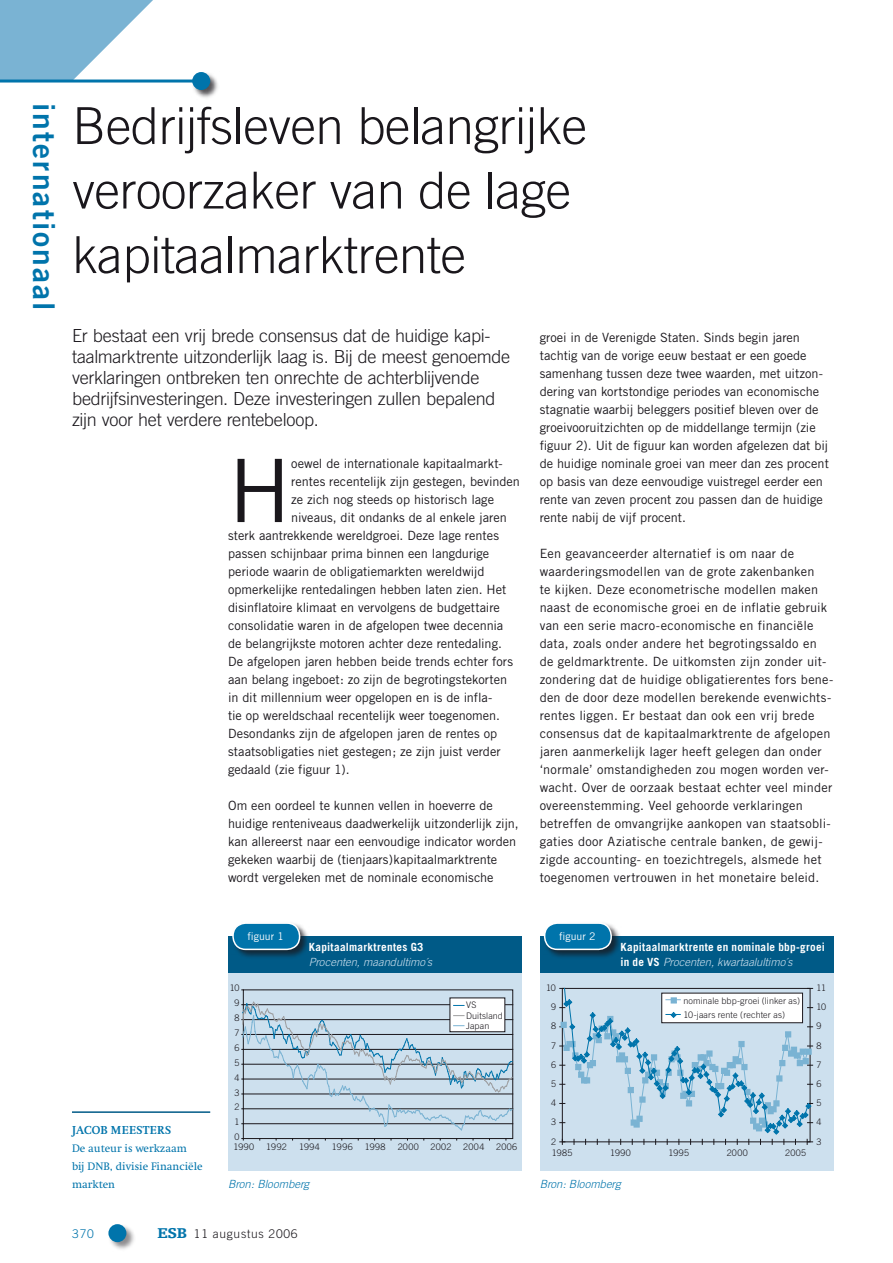
<style>
.page{position:relative;width:893px;height:1263px;background:#fff}
.page>*{position:absolute;margin:0;border:0;box-sizing:border-box;transform-origin:0 0}
.t1{font:87.6px "Trade Gothic";color:#1a171c}
.t2{font:300 51px/64.5px "Trade Gothic";letter-spacing:-.01em;color:#1a171c}
.t3{font:30px "Trade Gothic Bold Two";letter-spacing:.07em;color:#0074ab}
.t4{font:300 18px/21px "Trade Gothic";letter-spacing:-.015em;color:#1a171c}
.t5{font:12.75px/18px "Trade Gothic";color:#1a171c}
.t6{font:12.75px/18px "Trade Gothic";letter-spacing:.02em;color:#1a171c}
.t7{font:300 12px "Trade Gothic";letter-spacing:.06em;color:#1a171c}
.t8{font:700 12px "Swift";letter-spacing:.03em;color:#0074ab}
.t9{font:300 12px "Trade Gothic";color:#0074ab}
.t10{font:700 11.25px/15px "Trade Gothic";letter-spacing:.025em;color:#fff}
.t11{font:11.25px/18px "Swift";color:#0074ab}
.t12{font:italic 300 11.25px "Trade Gothic";color:#0074ab}
.t13{font:italic 300 11.25px "Trade Gothic";letter-spacing:-.005em;color:#cde0ee}
.t14{font:10.5px "Trade Gothic";color:#fff}
.t15{font:300 9px/10.1px "Trade Gothic";letter-spacing:.015em;color:#1a171c}
.s1{font-family:"Egyptienne F";font-weight:900;font-size:15px;color:#0074ab}
.s2{font-weight:300;font-style:italic;color:#cde0ee}
</style>
<div class="page">
<div style="left:107px;top:1223px;width:29px;height:29px;background:#1a171c;opacity:.5"></div>
<div style="left:108px;top:1224px;width:18px;height:18px;background:#0074ab;border-radius:50%"></div>
<svg style="left:0;top:0;width:166px;height:80px"></svg>
<div style="left:191px;top:71px;width:29px;height:29px;background:#1a171c;opacity:.75"></div>
<div style="left:192px;top:72px;width:18px;height:18px;background:#0074ab;border-radius:50%"></div>
<hr style="left:0;top:80px;width:193px;height:3px;background:#0074ab">
<hr style="left:72px;top:1111px;width:138px;height:2px;background:#005a87">
<div style="left:228px;top:936px;width:294px;height:234px;background:#cde0ee"></div>
<div style="left:243px;top:989px;width:270px;height:150px;border:1px solid #1a171c"></div>
<div style="left:450px;top:998px;width:55px;height:34px;background:#fff"></div>
<svg style="left:242px;top:1001px;width:271px;height:130px"></svg>
<div style="left:228px;top:936px;width:294px;height:36px;background:#005a87"></div>
<div style="left:231px;top:921px;width:79px;height:39px;background:#1a171c;opacity:.75"></div>
<div style="left:233px;top:923px;width:67px;height:26px;background:#0074ab;border-radius:13px"></div>
<div style="left:232px;top:922px;width:68px;height:28px;border:2px solid #fff;border-radius:13px"></div>
<div style="left:540px;top:936px;width:293px;height:234px;background:#cde0ee"></div>
<svg style="left:560px;top:988px;width:253px;height:156px"></svg>
<div style="left:540px;top:936px;width:293px;height:36px;background:#005a87"></div>
<div style="left:543px;top:921px;width:78px;height:39px;background:#1a171c;opacity:.75"></div>
<div style="left:545px;top:923px;width:66px;height:26px;background:#0074ab;border-radius:13px"></div>
<div style="left:544px;top:922px;width:68px;height:28px;border:2px solid #fff;border-radius:13px"></div>
<h3 class="t3" style="left:62px;top:103px;width:209px;rotate:90deg">internationaal</h3>
<h2 class="t2" style="left:72px;top:93px;width:516px">Bedrijfsleven belangrijke veroorzaker van de lage kapitaalmarktrente</h2>
<p class="t4" style="left:72px;top:325px;width:440px">Er bestaat een vrij brede consensus dat de huidige kapi&shy;taalmarktrente uitzonderlijk laag is. Bij de meest genoemde verklaringen ontbreken ten onrechte de achterblijvende bedrijfsinvesteringen. Deze investeringen zullen bepalend zijn voor het verdere rentebeloop.</p>
<h1 class="t1" style="left:228px;top:438px;width:65px">H</h1>
<p class="t5" style="left:291px;top:454px;width:213px">oewel de internationale kapitaalmarkt-</p>
<p class="t5" style="left:291px;top:472px;width:230px">rentes recentelijk zijn gestegen, bevinden</p>
<p class="t5" style="left:291px;top:490px;width:204px">ze zich nog steeds op historisch lage</p>
<p class="t5" style="left:291px;top:508px;width:217px">niveaus, dit ondanks de al enkele jaren</p>
<p class="t5" style="left:228px;top:526px;width:272px">sterk aantrekkende wereldgroei. Deze lage rentes</p>
<p class="t5" style="left:228px;top:544px;width:263px">passen schijnbaar prima binnen een langdurige</p>
<p class="t5" style="left:228px;top:562px;width:258px">periode waarin de obligatiemarkten wereldwijd</p>
<p class="t5" style="left:228px;top:580px;width:280px">opmerkelijke rentedalingen hebben laten zien. Het</p>
<p class="t5" style="left:228px;top:598px;width:273px">disinflatoire klimaat en vervolgens de budgettaire</p>
<p class="t5" style="left:228px;top:616px;width:277px">consolidatie waren in de afgelopen twee decennia</p>
<p class="t5" style="left:228px;top:634px;width:275px">de belangrijkste motoren achter deze rentedaling.</p>
<p class="t5" style="left:228px;top:652px;width:286px">De afgelopen jaren hebben beide trends echter fors</p>
<p class="t5" style="left:228px;top:670px;width:281px">aan belang ingeboet: zo zijn de begrotingstekorten</p>
<p class="t5" style="left:228px;top:688px;width:266px">in dit millennium weer opgelopen en is de infla-</p>
<p class="t5" style="left:228px;top:706px;width:273px">tie op wereldschaal recentelijk weer toegenomen.</p>
<p class="t5" style="left:228px;top:724px;width:271px">Desondanks zijn de afgelopen jaren de rentes op</p>
<p class="t5" style="left:228px;top:742px;width:274px">staatsobligaties niet gestegen; ze zijn juist verder</p>
<p class="t5" style="left:228px;top:760px;width:123px">gedaald (zie figuur 1).</p>
<p class="t5" style="left:228px;top:796px;width:292px">Om een oordeel te kunnen vellen in hoeverre de huidige renteniveaus daadwerkelijk uitzonderlijk zijn, kan allereerst naar een eenvoudige indicator worden gekeken waarbij de (tienjaars)kapitaalmarktrente wordt vergeleken met de nominale economische</p>
<p class="t8" style="left:72px;top:1124px;width:101px">JACOB MEESTERS</p>
<p class="t11" style="left:72px;top:1140px;width:132px">De auteur is werkzaam<br>bij DNB, divisie Financiële markten</p>
<p class="t14" style="left:247px;top:930px;width:38px">figuur 1</p>
<p class="t15" style="left:230px;top:983px;width:11px">10</p>
<p class="t15" style="left:234px;top:998px;width:7px">9</p>
<p class="t15" style="left:234px;top:1013px;width:7px">8</p>
<p class="t15" style="left:234px;top:1028px;width:7px">7</p>
<p class="t15" style="left:234px;top:1043px;width:7px">6</p>
<p class="t15" style="left:234px;top:1057px;width:7px">5</p>
<p class="t15" style="left:234px;top:1072px;width:7px">4</p>
<p class="t15" style="left:234px;top:1087px;width:7px">3</p>
<p class="t15" style="left:234px;top:1102px;width:7px">2</p>
<p class="t15" style="left:234px;top:1117px;width:7px">1</p>
<p class="t15" style="left:234px;top:1132px;width:7px">0</p>
<p class="t10" style="left:309px;top:939px;width:116px">Kapitaalmarktrentes G3</p>
<p class="t13" style="left:309px;top:955px;width:125px">Procenten, maandultimo´s</p>
<p class="t15" style="left:466px;top:1000px;width:38px">VS<br>Duitsland<br>Japan</p>
<p class="t15" style="left:234px;top:1142px;width:22px">1990</p>
<p class="t15" style="left:266px;top:1142px;width:22px">1992</p>
<p class="t15" style="left:299px;top:1142px;width:22px">1994</p>
<p class="t15" style="left:332px;top:1142px;width:22px">1996</p>
<p class="t15" style="left:365px;top:1142px;width:22px">1998</p>
<p class="t15" style="left:398px;top:1142px;width:23px">2000</p>
<p class="t15" style="left:430px;top:1142px;width:23px">2002</p>
<p class="t15" style="left:463px;top:1142px;width:23px">2004</p>
<p class="t15" style="left:496px;top:1142px;width:23px">2006</p>
<p class="t12" style="left:228px;top:1177px;width:83px">Bron: Bloomberg</p>
<p class="t9" style="left:72px;top:1226px;width:23px">370</p>
<p class="t7" style="left:157px;top:1226px;width:142px"><span class="s1">ESB</span> 11 augustus 2006</p>
<p class="t5" style="left:540px;top:328px;width:291px">groei in de Verenigde Staten. Sinds begin jaren tachtig van de vorige eeuw bestaat er een goede samenhang tussen deze twee waarden, met uitzon&shy;dering van kortstondige periodes van economische stagnatie waarbij beleggers positief bleven over de groeivooruitzichten op de middellange termijn (zie figuur 2). Uit de figuur kan worden afgelezen dat bij de huidige nominale groei van meer dan zes procent op basis van deze eenvoudige vuistregel eerder een rente van zeven procent zou passen dan de huidige rente nabij de vijf procent.</p>
<p class="t6" style="left:540px;top:544px;width:295px">Een geavanceerder alternatief is om naar de waarderingsmodellen van de grote zakenbanken<br>te kijken. Deze econometrische modellen maken naast de economische groei en de inflatie gebruik van een serie macro-economische en financiële data, zoals onder andere het begrotingssaldo en de geldmarktrente. De uitkomsten zijn zonder uit&shy;zondering dat de huidige obligatierentes fors bene&shy;den de door deze modellen berekende evenwichts&shy;rentes liggen. Er bestaat dan ook een vrij brede consensus dat de kapitaalmarktrente de afgelopen jaren aanmerkelijk lager heeft gelegen dan onder ‘normale’ omstandigheden zou mogen worden ver&shy;wacht. Over de oorzaak bestaat echter veel minder overeenstemming. Veel gehoorde verklaringen betreffen de omvangrijke aankopen van staatsobli&shy;gaties door Aziatische centrale banken, de gewij&shy;zigde accounting- en toezicht-regels, alsmede het toegenomen vertrouwen in het monetaire beleid.</p>
<p class="t14" style="left:559px;top:930px;width:38px">figuur 2</p>
<p class="t10" style="left:620px;top:939px;width:206px">Kapitaalmarktrente en nominale bbp-groei in de VS <span class="s2">Procenten, kwartaalultimo´s</span></p>
<p class="t15" style="left:546px;top:983px;width:11px">10</p>
<p class="t15" style="left:816px;top:983px;width:11px">11</p>
<p class="t15" style="left:551px;top:1002px;width:7px">9</p>
<p class="t15" style="left:683px;top:993px;width:118px;line-height:14.7px">nominale bbp-groei (linker as)<br>10-jaars rente (rechter as)</p>
<p class="t15" style="left:816px;top:1002px;width:11px">10</p>
<p class="t15" style="left:551px;top:1021px;width:7px">8</p>
<p class="t15" style="left:816px;top:1021px;width:7px">9</p>
<p class="t15" style="left:551px;top:1040px;width:7px">7</p>
<p class="t15" style="left:816px;top:1040px;width:7px">8</p>
<p class="t15" style="left:551px;top:1059px;width:7px">6</p>
<p class="t15" style="left:816px;top:1059px;width:7px">7</p>
<p class="t15" style="left:551px;top:1078px;width:7px">5</p>
<p class="t15" style="left:816px;top:1078px;width:7px">6</p>
<p class="t15" style="left:551px;top:1098px;width:7px">4</p>
<p class="t15" style="left:816px;top:1098px;width:7px">5</p>
<p class="t15" style="left:551px;top:1117px;width:7px">3</p>
<p class="t15" style="left:816px;top:1117px;width:7px">4</p>
<p class="t15" style="left:551px;top:1136px;width:7px">2</p>
<p class="t15" style="left:816px;top:1136px;width:7px">3</p>
<p class="t15" style="left:552px;top:1148px;width:22px">1985</p>
<p class="t15" style="left:610px;top:1148px;width:22px">1990</p>
<p class="t15" style="left:668px;top:1148px;width:22px">1995</p>
<p class="t15" style="left:727px;top:1148px;width:23px">2000</p>
<p class="t15" style="left:785px;top:1148px;width:23px">2005</p>
<p class="t12" style="left:540px;top:1177px;width:83px">Bron: Bloomberg</p>
</div>
